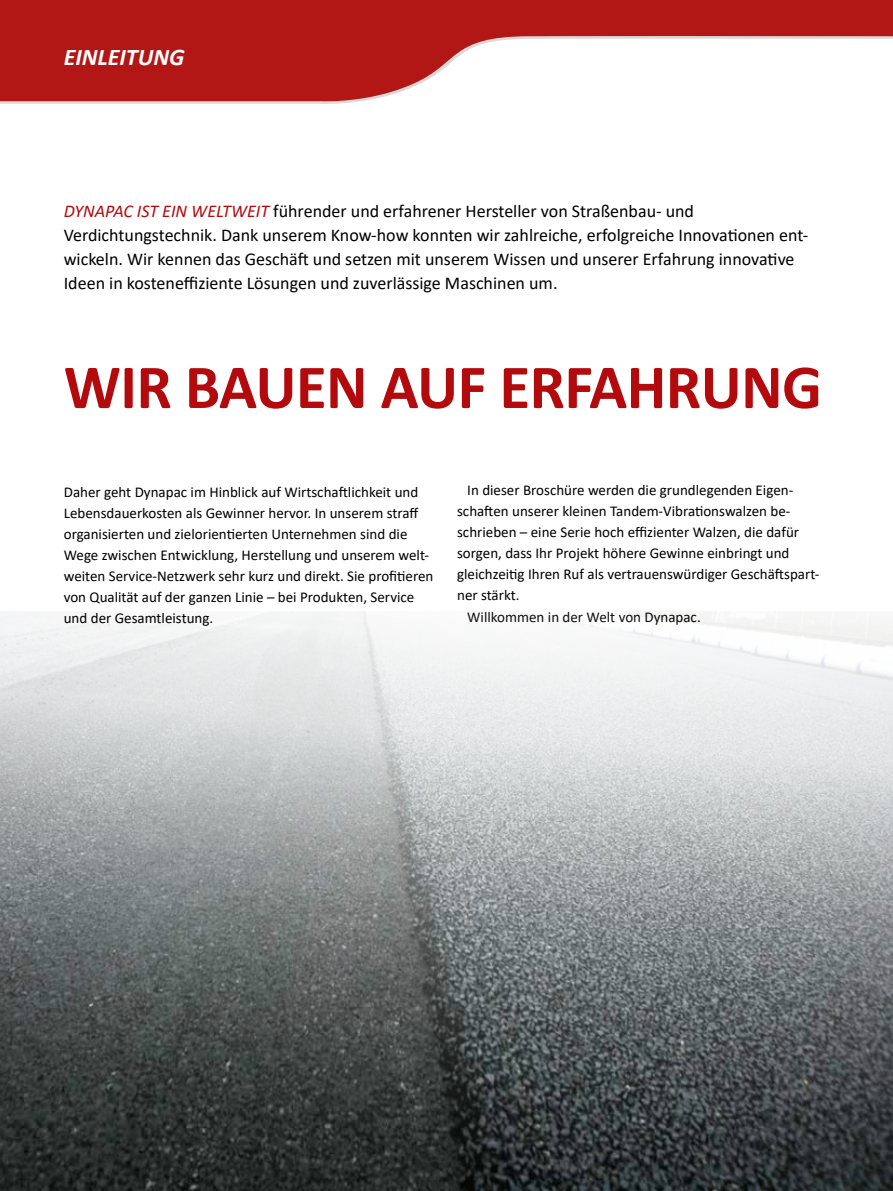
<style>
.page{position:relative;width:893px;height:1191px;background:#fff}
.page>*{position:absolute;margin:0;border:0;box-sizing:border-box;transform-origin:0 0}
.t1{font:700 63px "Calibri";letter-spacing:-.01em;color:#b30a0d}
.t2{font:italic 700 24px "Calibri";color:#fff}
.t3{font:18px/24px "Calibri";color:#000}
.t4{font:15px/21px "Calibri";color:#000}
.s1{font-style:italic;color:#b30a0d}
</style>
<div class="page">
<img style="left:0;top:611px;width:893px;height:580px">
<svg style="left:0;top:0;width:893px;height:104px"></svg>
<h2 class="t2" style="left:64px;top:40px;width:122px">EINLEITUNG</h2>
<p class="t3" style="left:64px;top:198px;width:746px"><span class="s1">DYNAPAC IST EIN WELTWEIT</span> führender und erfahrener Hersteller von Straßenbau- und Verdichtungstechnik. Dank unserem Know-how konnten wir zahlreiche, erfolgreiche Innovationen ent&shy;wickeln. Wir kennen das Geschäft und setzen mit unserem Wissen und unserer Erfahrung innovative Ideen in kosteneffiziente Lösungen und zuverlässige Maschinen um.</p>
<h1 class="t1" style="left:64px;top:342px;width:760px">WIR BAUEN AUF ERFAHRUNG</h1>
<p class="t4" style="left:64px;top:481px;width:371px">Daher geht Dynapac im Hinblick auf Wirtschaftlichkeit und Lebensdauerkosten als Gewinner hervor. In unserem straff organisierten und zielorientierten Unternehmen sind die Wege zwischen Entwicklung, Herstellung und unserem welt&shy;weiten Service-Netzwerk sehr kurz und direkt. Sie profitieren von Qualität auf der ganzen Linie – bei Produkten, Service und der Gesamtleistung.</p>
<p class="t4" style="left:467px;top:479px;width:327px">In dieser Broschüre werden die grundlegenden Eigen-</p>
<p class="t4" style="left:457px;top:500px;width:335px">schaften unserer kleinen Tandem-Vibrationswalzen be-</p>
<p class="t4" style="left:457px;top:521px;width:343px">schrieben – eine Serie hoch effizienter Walzen, die dafür</p>
<p class="t4" style="left:457px;top:542px;width:334px">sorgen, dass Ihr Projekt höhere Gewinne einbringt und</p>
<p class="t4" style="left:457px;top:563px;width:364px">gleichzeitig Ihren Ruf als vertrauenswürdiger Geschäftspart-</p>
<p class="t4" style="left:457px;top:584px;width:64px">ner stärkt.</p>
<p class="t4" style="left:467px;top:605px;width:235px">Willkommen in der Welt von Dynapac.</p>
</div>
